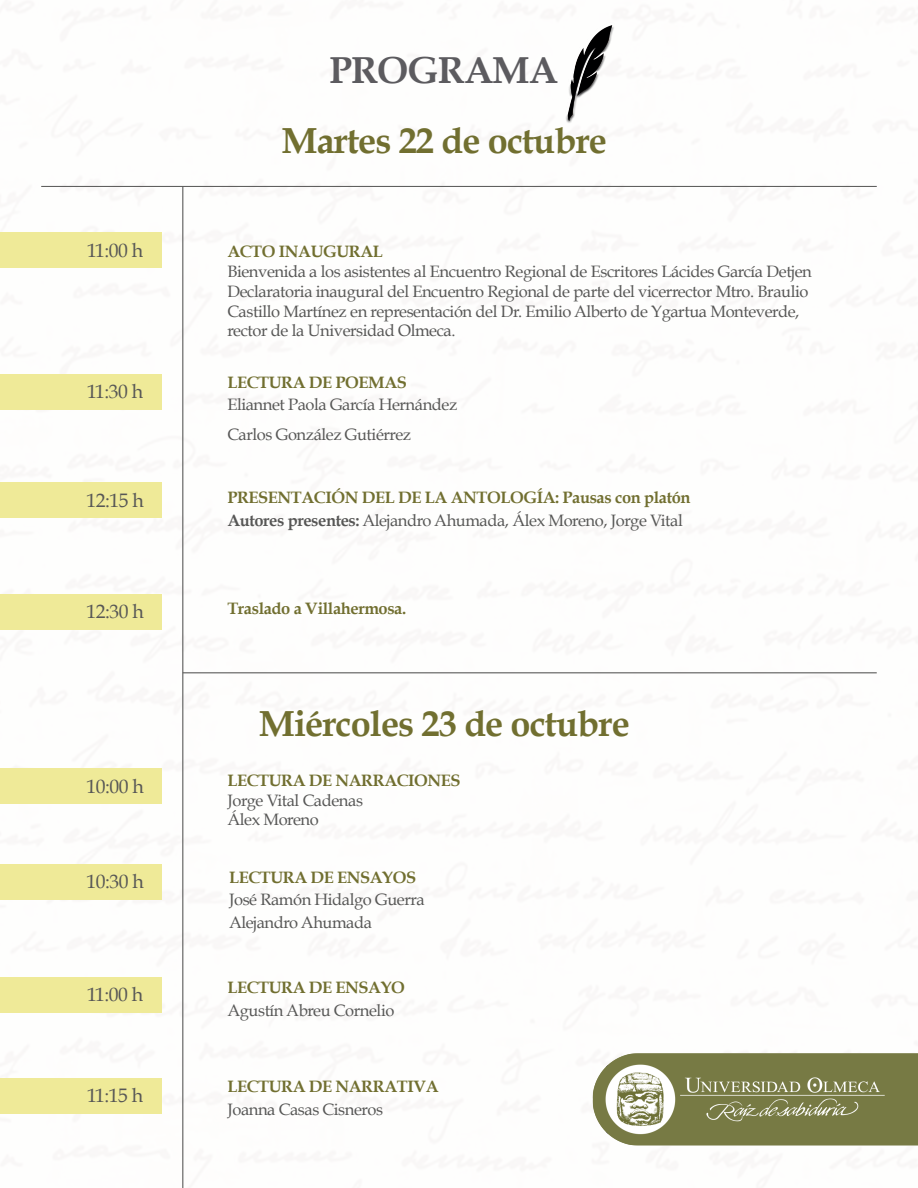
<style>
.page{position:relative;width:918px;height:1188px;background:#fff}
.page>*{position:absolute;margin:0;border:0;box-sizing:border-box;transform-origin:0 0}
.t1{font:700 37.5px "Book Antiqua";letter-spacing:-.025em;color:#5c5b5f}
.t2{font:700 36.15px "Book Antiqua";letter-spacing:-.025em;color:#716f30}
.t3{font:19.5px "Book Antiqua";letter-spacing:-.025em;color:#575756}
.t4{font:16.5px/19.8px "Book Antiqua";letter-spacing:-.025em;color:#575756}
.t5{font:700 16.5px/22.5px "Book Antiqua";letter-spacing:-.025em;color:#716f30}
.s1{color:#575756}
.s2{font-weight:400;color:#575756}
</style>
<div class="page">
<div style="left:0;top:233px;width:162px;height:35px;background:#efea98"></div>
<hr style="left:182px;top:186px;width:1px;height:1002px;background:#575756">
<hr style="left:41px;top:186px;width:836px;height:1px;background:#575756">
<hr style="left:183px;top:672px;width:694px;height:1px;background:#575756">
<img style="left:566px;top:25px;width:48px;height:98px">
<div style="left:0;top:374px;width:162px;height:35px;background:#efea98"></div>
<div style="left:0;top:483px;width:162px;height:35px;background:#efea98"></div>
<div style="left:0;top:594px;width:162px;height:35px;background:#efea98"></div>
<img style="left:592px;top:1053px;width:326px;height:93px">
<div style="left:0;top:768px;width:162px;height:36px;background:#efea98"></div>
<div style="left:0;top:864px;width:162px;height:35px;background:#efea98"></div>
<div style="left:0;top:977px;width:162px;height:36px;background:#efea98"></div>
<div style="left:0;top:1078px;width:162px;height:35px;background:#efea98"></div>
<h1 class="t1" style="left:329px;top:45px;width:230px">PROGRAMA</h1>
<h2 class="t2" style="left:281px;top:116px;width:327px">Martes 22 de octubre</h2>
<p class="t3" style="left:87px;top:237px;width:58px">11:00 h</p>
<p class="t3" style="left:87px;top:378px;width:58px">11:30 h</p>
<p class="t5" style="left:227px;top:240px;width:157px">ACTO INAUGURAL</p>
<p class="t4" style="left:227px;top:261px;width:586px">Bienvenida a los asistentes al Encuentro Regional de Escritores Lácides García Detjen Declaratoria inaugural del Encuentro Regional de parte del vicerrector Mtro. Braulio Castillo Martínez en representación del Dr. Emilio Alberto de Ygartua Monteverde, rector de la Universidad Olmeca.</p>
<p class="t5" style="left:227px;top:371px;width:181px">LECTURA DE POEMAS</p>
<p class="t4" style="left:227px;top:394px;width:231px">Eliannet Paola García Hernández</p>
<p class="t4" style="left:227px;top:424px;width:185px">Carlos González Gutiérrez</p>
<p class="t3" style="left:87px;top:487px;width:59px">12:15 h</p>
<p class="t5" style="left:227px;top:487px;width:465px">PRESENTACIÓN DEL DE LA ANTOLOGÍA: Pausas con platón<br><span class="s1">Autores presentes:</span> <span class="s2">Alejandro Ahumada, Álex Moreno, Jorge Vital</span></p>
<p class="t3" style="left:87px;top:598px;width:59px">12:30 h</p>
<p class="t5" style="left:227px;top:598px;width:180px">Traslado a Villahermosa.</p>
<h2 class="t2" style="left:259px;top:699px;width:373px">Miércoles 23 de octubre</h2>
<p class="t3" style="left:87px;top:772px;width:59px">10:00 h</p>
<p class="t5" style="left:227px;top:769px;width:235px">LECTURA DE NARRACIONES</p>
<p class="t4" style="left:227px;top:790px;width:137px">Jorge Vital Cadenas<br>Álex Moreno</p>
<p class="t3" style="left:87px;top:868px;width:59px">10:30 h</p>
<p class="t5" style="left:229px;top:866px;width:189px">LECTURA DE ENSAYOS</p>
<p class="t4" style="left:229px;top:888px;width:197px;line-height:22.5px">José Ramón Hidalgo Guerra<br>Alejandro Ahumada</p>
<p class="t3" style="left:87px;top:981px;width:58px">11:00 h</p>
<p class="t5" style="left:227px;top:977px;width:179px">LECTURA DE ENSAYO</p>
<p class="t4" style="left:227px;top:1000px;width:169px">Agustín Abreu Cornelio</p>
<p class="t3" style="left:87px;top:1082px;width:58px">11:15 h</p>
<p class="t5" style="left:227px;top:1075px;width:213px">LECTURA DE NARRATIVA</p>
<p class="t4" style="left:227px;top:1099px;width:157px">Joanna Casas Cisneros</p>
</div>
